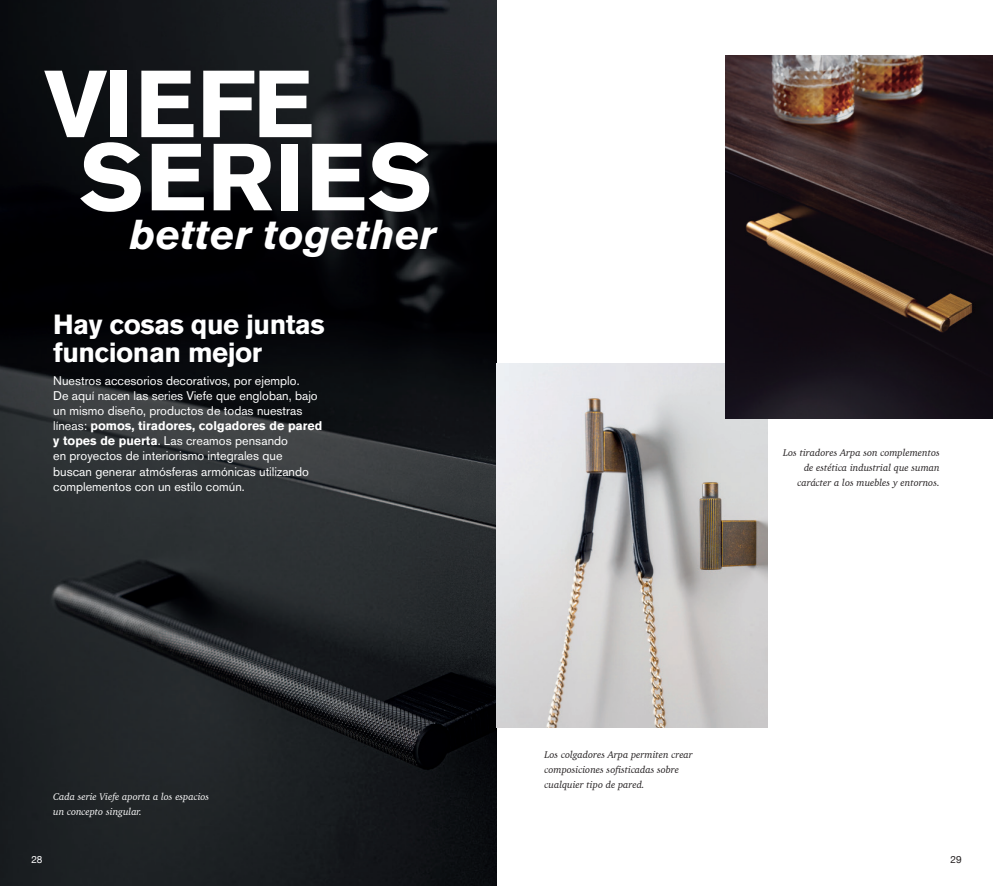
<style>
.page{position:relative;width:993px;height:886px;background:#fff}
.page>*{position:absolute;margin:0;border:0;box-sizing:border-box;transform-origin:0 0}
.t1{font:700 94.12px/73.1px "Akzidenz Grotesk Pro";letter-spacing:.01em;color:#fff}
.t2{font:italic 700 41.38px "Akzidenz Grotesk Pro";color:#fff}
.t3{font:700 27.5px/27.5px "Akzidenz Grotesk Pro";letter-spacing:-.02em;color:#fff}
.t4{font:12.5px/15px "Akzidenz Grotesk Pro";color:#fff}
.t5{font:italic 10px/15px "Charter";color:#231f20;text-align:right}
.t6{font:italic 10px/15px "Charter";color:#fff}
.t7{font:10px "Helvetica Neue";color:#fff}
.t8{font:10px "Helvetica Neue";color:#231f20}
.s1{font-weight:700}
</style>
<div class="page">
<img style="left:0;top:0;width:496px;height:886px">
<img style="left:496px;top:364px;width:271px;height:364px">
<img style="left:725px;top:55px;width:267px;height:364px">
<h1 class="t1" style="left:79px;top:67px;width:354px;text-indent:-35px">VIEFE<br>SERIES</h1>
<h2 class="t2" style="left:130px;top:208px;width:308px">better together</h2>
<h3 class="t3" style="left:53px;top:311px;width:273px">Hay cosas que juntas funcionan mejor</h3>
<p class="t4" style="left:53px;top:373px;width:270px">Nuestros accesorios decorativos, por ejemplo.<br>De aquí nacen las series Viefe que engloban, bajo un mismo diseño, productos de todas nuestras líneas: <span class="s1">pomos, tiradores, colgadores de pared y topes de puerta</span>. Las creamos pensando<br>en proyectos de interiorismo integrales que buscan generar atmósferas armónicas utilizando complementos con un estilo común.</p>
<p class="t6" style="left:53px;top:789px;width:157px">Cada serie Viefe aporta a los espacios un concepto singular.</p>
<p class="t5" style="left:783px;top:445px;width:158px">Los tiradores Arpa son complementos de estética industrial que suman carácter a los muebles y entornos.</p>
<p class="t5" style="left:544px;top:746px;width:150px;text-align:left">Los colgadores Arpa permiten crear composiciones sofisticadas sobre cualquier tipo de pared.</p>
<p class="t7" style="left:31px;top:852px;width:13px">28</p>
<p class="t8" style="left:950px;top:852px;width:13px">29</p>
</div>
